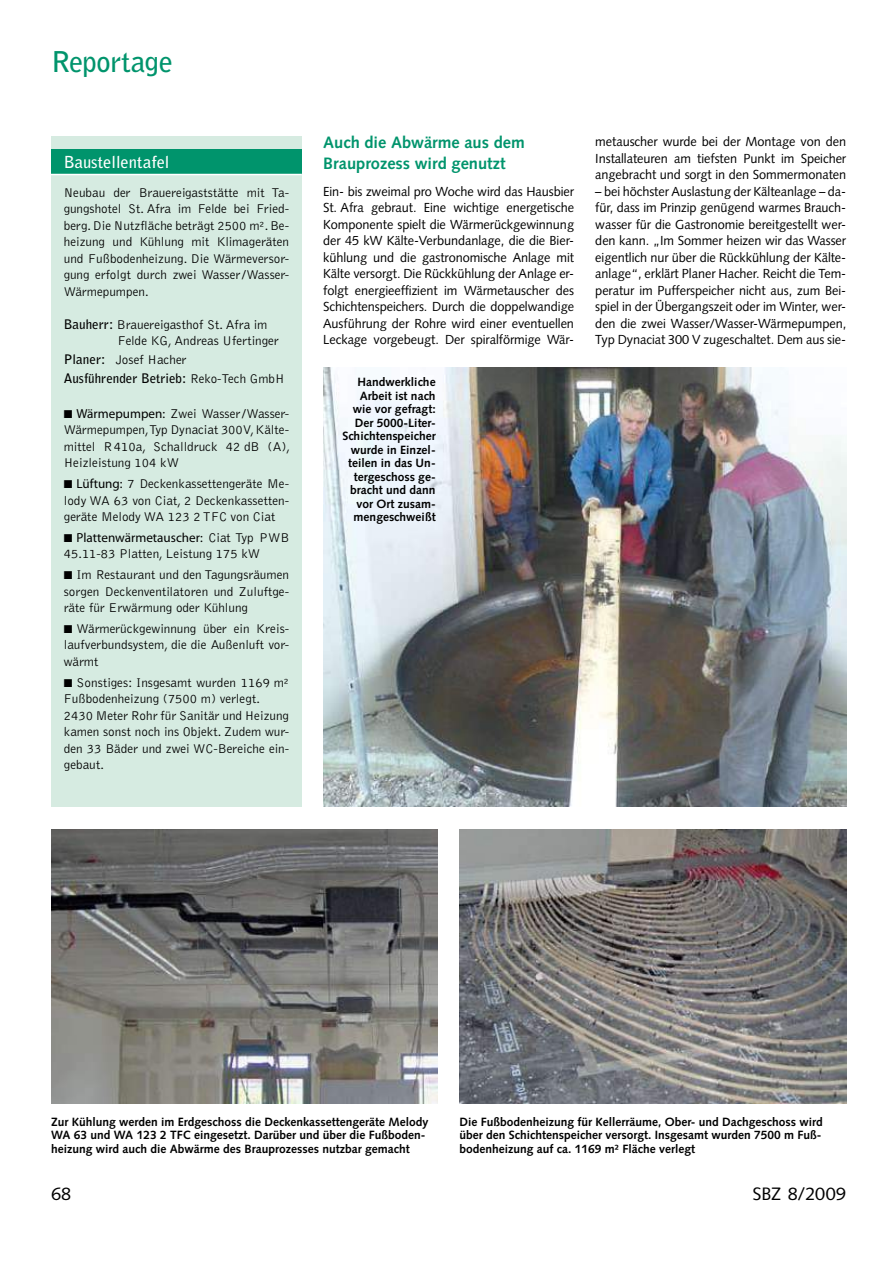
<style>
.page{position:relative;width:893px;height:1263px;background:#fff}
.page>*{position:absolute;margin:0;border:0;box-sizing:border-box;transform-origin:0 0}
.t1{font:700 28.5px "Bell Gothic Std";letter-spacing:-.015em;color:#00946c}
.t2{font:18px "Syntax LT Std";letter-spacing:.005em;color:#000}
.t3{font:700 16.5px/21px "Syntax LT Std";color:#00946c}
.t4{font:700 16.5px "Bell Gothic Std";color:#fff}
.t5{font:13.2px/16.5px "Syntax LT Std";letter-spacing:-.005em;color:#000;text-align:justify}
.t6{font:300 13.2px/16.5px "Bell Gothic Std";color:#000;text-align:justify}
.t7{font:700 13.2px/18.6px "Bell Gothic Std";color:#000}
.t8{font:13.2px "Myriad Pro";color:#000}
.t9{font:700 12px/13.5px "Syntax LT Std";color:#000}
.s1{font-weight:700}
.s2{font-weight:300}
.s3{font-family:"Myriad Pro";font-weight:400}
.s4{font-family:"Bell Gothic Std";font-weight:300}
</style>
<div class="page">
<img style="left:51px;top:829px;width:387px;height:274px">
<img style="left:459px;top:829px;width:387px;height:274px">
<img style="left:323px;top:367px;width:523px;height:439px">
<div style="left:51px;top:136px;width:251px;height:670px;background:#d6ebe1"></div>
<div style="left:51px;top:149px;width:251px;height:25px;background:#00946c"></div>
<hr style="left:38px;top:174px;width:264px;height:1px;background:#fff">
<h1 class="t1" style="left:51px;top:45px;width:123px">Reportage</h1>
<p class="t4" style="left:64px;top:152px;width:107px">Baustellentafel</p>
<p class="t6" style="left:64px;top:185px;width:227px">Neubau der Brauereigaststätte mit Ta&shy;gungshotel St. Afra im Felde bei Fried&shy;berg. Die Nutzfläche beträgt 2500 m². Be&shy;heizung und Kühlung mit Klimageräten und Fußbodenheizung. Die Wärmeversor&shy;gung erfolgt durch zwei Wasser/Wasser-Wärmepumpen.</p>
<p class="t6" style="left:118px;top:317px;width:162px;text-indent:-54px"><span class="s1">Bauherr:</span> Brauereigasthof St. Afra im<br>Felde KG, Andreas Ufertinger</p>
<p class="t7" style="left:64px;top:350px;width:222px">Planer: <span class="s2">Josef Hacher<br></span>Ausführender Betrieb: <span class="s2">Reko-Tech GmbH</span></p>
<p class="t6" style="left:64px;top:406px;width:228px">◾ <span class="s3">Wärmepumpen:</span> Zwei Wasser/Wasser-Wärmepumpen, Typ Dynaciat 300V, Kälte&shy;mittel R410a, Schalldruck 42 dB (A), Heizleistung 104 kW</p>
<p class="t6" style="left:64px;top:476px;width:227px">◾ <span class="s3">Lüftung:</span> 7 Deckenkassettengeräte Me&shy;lody WA 63 von Ciat, 2 Deckenkassetten&shy;geräte Melody WA 123 2 TFC von Ciat</p>
<p class="t8" style="left:64px;top:529px;width:227px">◾ Plattenwärmetauscher: <span class="s4">Ciat Typ PWB</span></p>
<p class="t6" style="left:64px;top:544px;width:227px;line-height:20.7px">45.11-83 Platten, Leistung 175 kW<br>◾ Im Restaurant und den Tagungsräumen</p>
<p class="t6" style="left:64px;top:583px;width:227px">sorgen Deckenventilatoren und Zuluftge&shy;räte für Erwärmung oder Kühlung</p>
<p class="t6" style="left:64px;top:621px;width:227px">◾ Wärmerückgewinnung über ein Kreis&shy;laufverbundsystem, die die Außenluft vor&shy;wärmt</p>
<p class="t6" style="left:64px;top:674px;width:227px;text-align:left">◾ Sonstiges: Insgesamt wurden 1169 m²<br>Fußbodenheizung (7500 m) verlegt.<br>2430 Meter Rohr für Sanitär und Heizung kamen sonst noch ins Objekt. Zudem wur&shy;den 33 Bäder und zwei WC-Bereiche ein&shy;gebaut.</p>
<p class="t3" style="left:323px;top:132px;width:203px">Auch die Abwärme aus dem<br>Brauprozess wird genutzt</p>
<p class="t5" style="left:323px;top:183px;width:252px">Ein- bis zweimal pro Woche wird das Hausbier St. Afra gebraut. Eine wichtige energetische Komponente spielt die Wärmerückgewinnung der 45 kW Kälte-Verbundanlage, die die Bier&shy;kühlung und die gastronomische Anlage mit Kälte versorgt. Die Rückkühlung der Anlage er&shy;folgt energieeffizient im Wärmetauscher des Schichtenspeichers. Durch die doppelwandige Ausführung der Rohre wird einer eventuellen Leckage vorgebeugt. Der spiralförmige Wär-</p>
<p class="t9" style="left:342px;top:375px;width:95px;text-align:right">Handwerkliche<br>Arbeit ist nach wie vor gefragt:<br>Der 5000-Liter-<br>Schichtenspeicher wurde in Einzel&shy;teilen in das Un&shy;tergeschoss ge&shy;bracht und dann vor Ort zusam&shy;mengeschweißt</p>
<p class="t5" style="left:595px;top:133px;width:252px">metauscher wurde bei der Montage von den Installateuren am tiefsten Punkt im Speicher angebracht und sorgt in den Sommermonaten</p>
<p class="t5" style="left:595px;top:183px;width:252px">– bei höchster Auslastung der Kälteanlage – da&shy;für, dass im Prinzip genügend warmes Brauch&shy;wasser für die Gastronomie bereitgestellt wer&shy;den kann. „Im Sommer heizen wir das Wasser eigentlich nur über die Rückkühlung der Kälte&shy;anlage“, erklärt Planer Hacher. Reicht die Tem&shy;peratur im Pufferspeicher nicht aus, zum Bei&shy;spiel in der Übergangszeit oder im Winter, wer&shy;den die zwei Wasser/Wasser-Wärmepumpen, Typ Dynaciat 300 V zugeschaltet. Dem aus sie-</p>
<p class="t9" style="left:51px;top:1115px;width:379px">Zur Kühlung werden im Erdgeschoss die Decken- kassettengeräte Melody<br>WA 63 und WA 123 2 TFC eingesetzt. Darüber und über die Fußboden&shy;heizung wird auch die Abwärme des Brauprozesses nutzbar gemacht</p>
<p class="t9" style="left:459px;top:1115px;width:365px">Die Fußbodenheizung für Kellerräume, Ober- und Dachgeschoss wird über den Schichtenspeicher versorgt. Insgesamt wurden 7500 m Fuß&shy;bodenheizung auf ca. 1169 m² Fläche verlegt</p>
<h2 class="t2" style="left:51px;top:1183px;width:22px">68</h2>
<h2 class="t2" style="left:752px;top:1183px;width:95px">SBZ 8/2009</h2>
</div>
